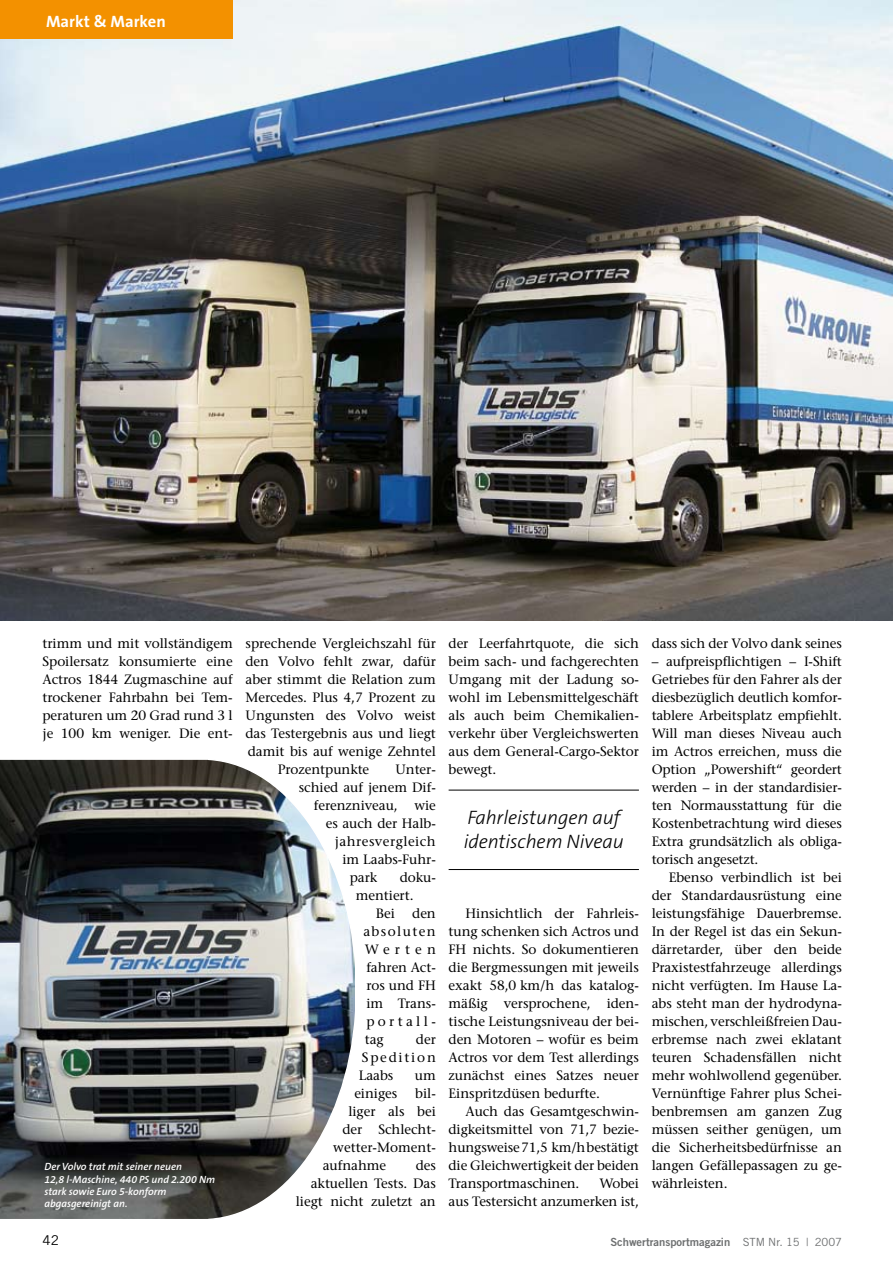
<style>
.page{position:relative;width:893px;height:1263px;background:#fff}
.page>*{position:absolute;margin:0;border:0;box-sizing:border-box;transform-origin:0 0}
.t1{font:italic 300 19.5px/23.4px "The Sans B3";letter-spacing:-.005em;color:#000}
.t2{font:700 16.5px "The Sans B7";color:#fff}
.t3{font:13.5px/18px "Stone Serif";letter-spacing:-.005em;color:#000;text-align:justify}
.t4{font:13.5px "Stone Serif";letter-spacing:.035em;color:#000}
.t5{font:13.5px "Trade Gothic";color:#000}
.t6{font:11.25px "Trade Gothic Bold Two";color:#6e7071}
.t7{font:italic 600 10.5px/12.3px "The Sans B6";color:#fff}
.s1{font-family:"Trade Gothic"}
</style>
<div class="page">
<img style="left:0;top:0;width:893px;height:621px">
<div style="left:0;top:0;width:233px;height:39px;background:#f39100"></div>
<img style="left:0;top:759px;width:355px;height:460px">
<hr style="left:449px;top:790px;width:190px;height:1px;background:#000">
<hr style="left:449px;top:869px;width:190px;height:1px;background:#000">
<p class="t2" style="left:46px;top:13px;width:121px">Markt &amp; Marken</p>
<p class="t3" style="left:43px;top:634px;width:192px">trimm und mit vollständigem Spoilersatz konsumierte eine Actros 1844 Zugmaschine auf trockener Fahrbahn bei Tem&shy;peraturen um 20 Grad rund 3 l je 100 km weniger. Die ent-</p>
<p class="t3" style="left:246px;top:634px;width:192px">sprechende Vergleichszahl für</p>
<p class="t3" style="left:246px;top:652px;width:192px">den Volvo fehlt zwar, dafür</p>
<p class="t3" style="left:246px;top:670px;width:192px">aber stimmt die Relation zum</p>
<p class="t3" style="left:246px;top:688px;width:192px">Mercedes. Plus 4,7 Prozent zu</p>
<p class="t3" style="left:246px;top:706px;width:192px">Ungunsten des Volvo weist</p>
<p class="t3" style="left:246px;top:724px;width:192px">das Testergebnis aus und liegt</p>
<p class="t3" style="left:248px;top:742px;width:190px">damit bis auf wenige Zehntel</p>
<p class="t3" style="left:278px;top:760px;width:93px">Prozentpunkte</p>
<p class="t3" style="left:395px;top:760px;width:42px">Unter-</p>
<p class="t3" style="left:299px;top:778px;width:139px">schied auf jenem Dif-</p>
<p class="t3" style="left:314px;top:796px;width:124px">ferenzniveau, wie</p>
<p class="t3" style="left:326px;top:814px;width:112px">es auch der Halb-</p>
<p class="t4" style="left:335px;top:833px;width:102px">jahresvergleich</p>
<p class="t3" style="left:342px;top:850px;width:95px">im Laabs-Fuhr-</p>
<p class="t3" style="left:350px;top:868px;width:29px">park</p>
<p class="t3" style="left:400px;top:868px;width:38px">doku-</p>
<p class="t3" style="left:356px;top:886px;width:59px">mentiert.</p>
<p class="t3" style="left:376px;top:904px;width:21px">Bei</p>
<p class="t3" style="left:363px;top:904px;width:74px;text-indent:49px">den absoluten Werten fahren Act&shy;ros und FH im Trans&shy;portall&shy;tag</p>
<p class="t3" style="left:359px;top:1030px;width:79px;text-indent:57px">der Spedition Laabs</p>
<p class="t3" style="left:415px;top:1066px;width:22px">um</p>
<p class="t7" style="left:44px;top:1161px;width:172px">Der Volvo trat mit seiner neuen<br>12,8 l-Maschine, 440 PS und 2.200 Nm stark sowie Euro 5-konform abgasgereinigt an.</p>
<p class="t3" style="left:354px;top:1084px;width:44px">einiges</p>
<p class="t3" style="left:415px;top:1084px;width:22px">bil-</p>
<p class="t3" style="left:348px;top:1102px;width:89px">liger als bei</p>
<p class="t3" style="left:342px;top:1120px;width:95px">der Schlecht-</p>
<p class="t3" style="left:333px;top:1138px;width:104px">wetter-Moment-</p>
<p class="t3" style="left:323px;top:1156px;width:65px">aufnahme</p>
<p class="t3" style="left:296px;top:1156px;width:142px;text-align:right">des<br>aktuellen Tests. Das liegt nicht zuletzt an</p>
<p class="t3" style="left:449px;top:634px;width:192px">der Leerfahrtquote, die sich beim sach- und fachgerechten Umgang mit der Ladung so&shy;wohl im Lebensmittelgeschäft als auch beim Chemikalien&shy;verkehr über Vergleichswerten aus dem General-Cargo-Sektor bewegt.</p>
<h1 class="t1" style="left:464px;top:807px;width:162px">Fahrleistungen auf identischem Niveau</h1>
<p class="t3" style="left:449px;top:904px;width:192px;text-indent:17px">Hinsichtlich der Fahrleis&shy;tung schenken sich Actros und FH nichts. So dokumentieren die Bergmessungen mit jeweils exakt 58,0 km/h das katalog&shy;mäßig versprochene, iden&shy;tische Leistungsniveau der bei&shy;den Motoren – wofür es beim Actros vor dem Test allerdings zunächst eines Satzes neuer Einspritzdüsen bedurfte.</p>
<p class="t3" style="left:449px;top:1102px;width:192px;text-indent:17px">Auch das Gesamtgeschwin&shy;digkeitsmittel von 71,7 bezie&shy;hungsweise 71,5 km/h bestätigt die Gleichwertigkeit der beiden Transportmaschinen.</p>
<p class="t3" style="left:449px;top:1174px;width:192px;text-align:right">Wobei<br>aus Testersicht anzumerken ist,</p>
<p class="t3" style="left:652px;top:634px;width:192px">dass sich der Volvo dank seines</p>
<p class="t3" style="left:652px;top:652px;width:192px">– aufpreispflichtigen – I-Shift Getriebes für den Fahrer als der diesbezüglich deutlich komfor&shy;tablere Arbeitsplatz empfiehlt.<br>Will man dieses Niveau auch im Actros erreichen, muss die Option „Powershift“ geordert werden – in der standardisier&shy;ten Normausstattung für die Kostenbetrachtung wird dieses Extra grundsätzlich als obliga&shy;torisch angesetzt.</p>
<p class="t3" style="left:652px;top:868px;width:192px;text-indent:17px">Ebenso verbindlich ist bei der Standardausrüstung eine leistungsfähige Dauerbremse.<br>In der Regel ist das ein Sekun&shy;därretarder, über den beide Praxistestfahrzeuge allerdings nicht verfügten. Im Hause La&shy;abs steht man der hydrodyna&shy;mischen, verschleißfreien Dau&shy;erbremse nach zwei eklatant teuren Schadensfällen nicht mehr wohlwollend gegenüber.<br>Vernünftige Fahrer plus Schei&shy;benbremsen am ganzen Zug müssen seither genügen, um die Sicherheitsbedürfnisse an langen Gefällepassagen zu ge&shy;währleisten.</p>
<p class="t5" style="left:43px;top:1232px;width:18px">42</p>
<p class="t6" style="left:610px;top:1235px;width:233px">Schwertransportmagazin <span class="s1">STM Nr. 1 5 | 2007</span></p>
</div>
